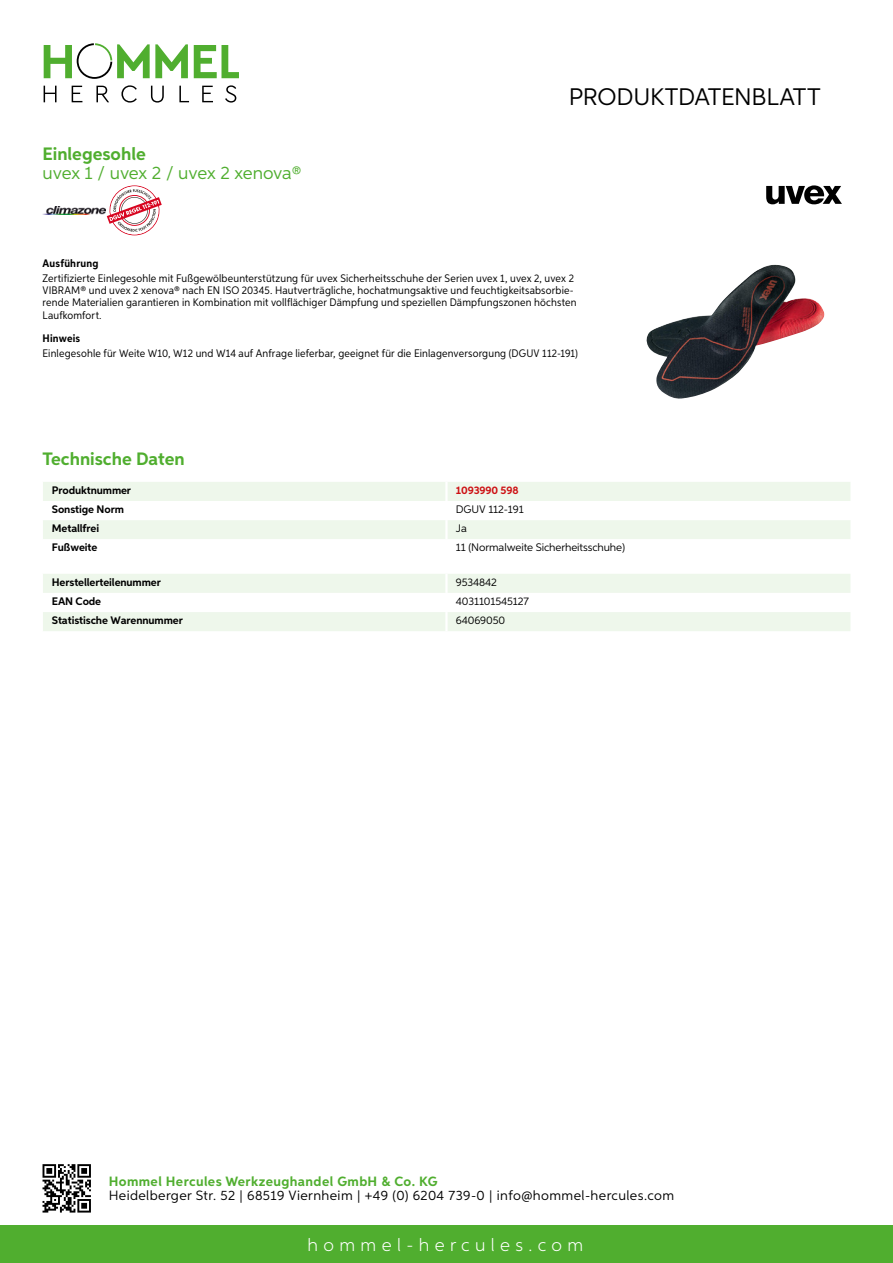
<style>
.page{position:relative;width:893px;height:1263px;background:#fff}
.page>*{position:absolute;margin:0;border:0;box-sizing:border-box;transform-origin:0 0}
.t1{font:24px "Aspira";letter-spacing:-.01em;color:#000}
.t2{font:700 18px "Aspira";color:#50ae2f}
.t3{font:18px "Aspira";letter-spacing:-.02em;color:#50ae2f}
.t4{font:300 18px "Aspira";letter-spacing:.3em;color:#fff}
.t5{font:13.5px "Aspira";letter-spacing:.03em;color:#000}
.t6{font:700 13.5px "Aspira";letter-spacing:.03em;color:#50ae2f}
.t7{font:10.95px/12px "Aspira Nar";letter-spacing:.015em;color:#000}
.t8{font:700 10.95px "Aspira";letter-spacing:-.01em;color:#000}
.t9{font:10.95px "Aspira";letter-spacing:-.01em;color:#000}
.t10{font:700 10.95px "Aspira Nar";letter-spacing:.02em;color:#000}
.t11{font:700 10.95px "Aspira";letter-spacing:-.01em;color:#cd1013}
</style>
<div class="page">
<div style="left:0;top:1226px;width:893px;height:37px;background:#50ae2f"></div>
<svg style="left:43px;top:1164px;width:48px;height:48px"></svg>
<svg style="left:194px;top:45px;width:45px;height:33px"></svg>
<svg style="left:44px;top:43px;width:144px;height:36px"></svg>
<svg style="left:44px;top:86px;width:13px;height:16px"></svg>
<svg style="left:72px;top:86px;width:10px;height:16px"></svg>
<svg style="left:96px;top:86px;width:13px;height:16px"></svg>
<svg style="left:121px;top:85px;width:16px;height:18px"></svg>
<svg style="left:151px;top:86px;width:13px;height:17px"></svg>
<svg style="left:179px;top:86px;width:10px;height:16px"></svg>
<svg style="left:202px;top:86px;width:11px;height:16px"></svg>
<svg style="left:225px;top:85px;width:11px;height:18px"></svg>
<div style="left:43px;top:482px;width:807px;height:19px;background:#eef7eb"></div>
<div style="left:43px;top:520px;width:807px;height:19px;background:#eef7eb"></div>
<hr style="left:445px;top:482px;width:3px;height:19px;background:#fff">
<hr style="left:445px;top:520px;width:3px;height:19px;background:#fff">
<svg style="left:43px;top:574px;width:807px;height:57px"></svg>
<hr style="left:445px;top:612px;width:3px;height:19px;background:#fff">
<img style="left:43px;top:206px;width:63px;height:9px">
<svg style="left:106px;top:185px;width:56px;height:50px"></svg>
<img style="left:646px;top:265px;width:178px;height:134px">
<svg style="left:766px;top:185px;width:76px;height:19px"></svg>
<h2 class="t2" style="left:43px;top:142px;width:105px">Einlegesohle</h2>
<h2 class="t3" style="left:43px;top:162px;width:260px">uvex 1 / uvex 2 / uvex 2 xenova®</h2>
<h1 class="t1" style="left:569px;top:82px;width:253px">Produktdatenblatt</h1>
<p class="t10" style="left:43px;top:257px;width:58px">Ausführung</p>
<p class="t7" style="left:43px;top:273px;width:535px">Zertifizierte Einlegesohle mit Fußgewölbeunterstützung für uvex Sicherheitsschuhe der Serien uvex 1, uvex 2, uvex 2<br>VIBRAM® und uvex 2 xenova® nach EN ISO 20345. Hautverträgliche, hochatmungsaktive und feuchtigkeitsabsorbie&shy;rende Materialien garantieren in Kombination mit vollflächiger Dämpfung und speziellen Dämpfungszonen höchsten Laufkomfort.</p>
<p class="t10" style="left:43px;top:331px;width:39px">Hinweis</p>
<p class="t7" style="left:43px;top:347px;width:537px">Einlegesohle für Weite W10, W12 und W14 auf Anfrage lieferbar, geeignet für die Einlagenversorgung (DGUV 112-191)</p>
<h2 class="t2" style="left:43px;top:448px;width:144px">Technische Daten</h2>
<p class="t8" style="left:52px;top:483px;width:81px">Produktnummer</p>
<p class="t11" style="left:456px;top:483px;width:64px">1093990 598</p>
<p class="t8" style="left:52px;top:502px;width:74px">Sonstige Norm</p>
<p class="t9" style="left:456px;top:502px;width:69px">DGUV 112-191</p>
<p class="t8" style="left:52px;top:521px;width:49px">Metallfrei</p>
<p class="t9" style="left:456px;top:522px;width:13px">Ja</p>
<p class="t8" style="left:52px;top:541px;width:47px">Fußweite</p>
<p class="t9" style="left:456px;top:541px;width:171px">11 (N ormalweite Sicherheitsschuhe)</p>
<p class="t8" style="left:52px;top:575px;width:111px">Herstellerteilenummer</p>
<p class="t9" style="left:456px;top:575px;width:43px">9534842</p>
<p class="t8" style="left:52px;top:594px;width:51px">EAN Code</p>
<p class="t9" style="left:456px;top:594px;width:75px">4031101545127</p>
<p class="t8" style="left:52px;top:613px;width:132px">Statistische Warennummer</p>
<p class="t9" style="left:456px;top:613px;width:51px">64069050</p>
<p class="t6" style="left:109px;top:1172px;width:330px">Hommel Hercules Werkzeughandel GmbH &amp; Co. KG</p>
<p class="t5" style="left:109px;top:1187px;width:567px">Heidelberger Str. 52 | 68519 Viernheim | +49 (0) 6204 739-0 | info@hommel-hercules.com</p>
<h2 class="t4" style="left:307px;top:1234px;width:277px">hommel-hercules.com</h2>
</div>
